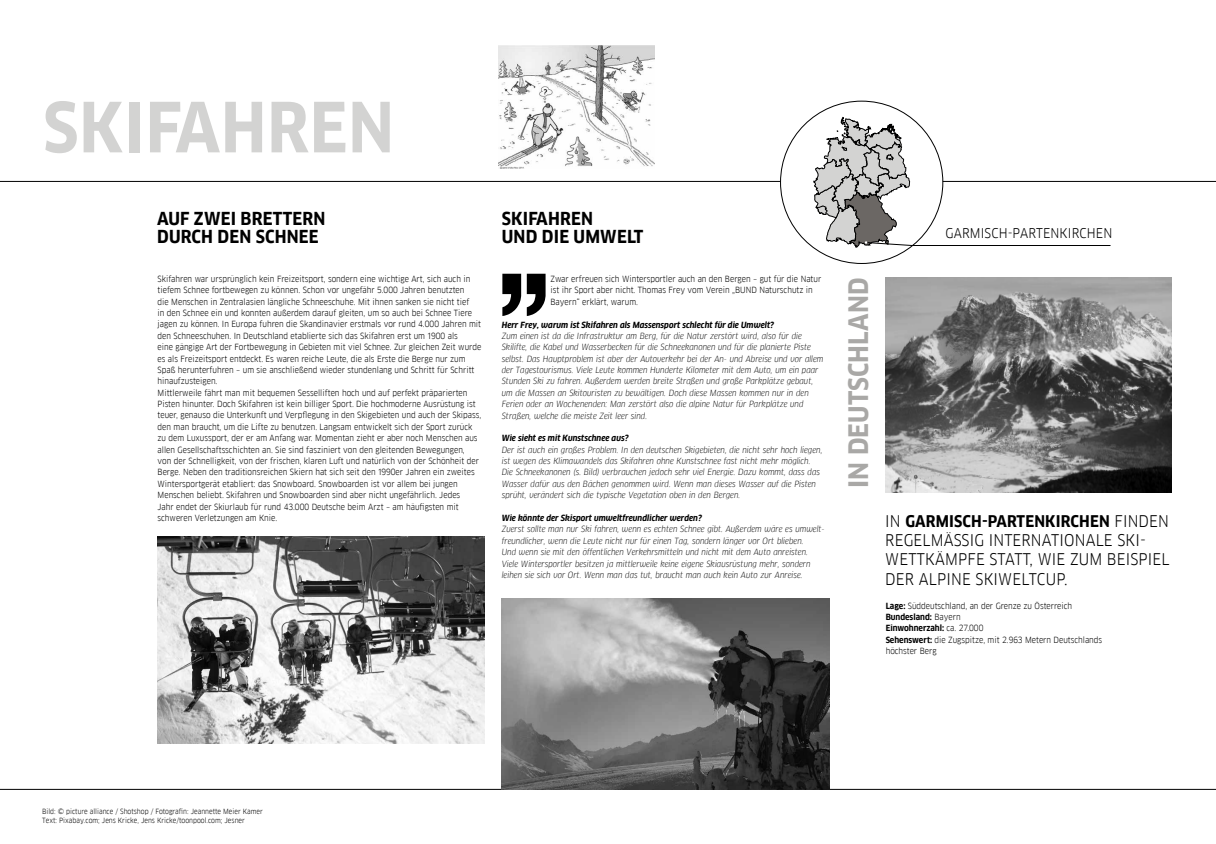
<style>
.page{position:relative;width:1216px;height:844px;background:#fff}
.page>*{position:absolute;margin:0;border:0;box-sizing:border-box;transform-origin:0 0}
.t1{font:700 67.38px "Goethe FF Clan";letter-spacing:.01em;color:#d3d3d2}
.t2{font:700 26.25px "Goethe FF Clan";letter-spacing:.01em;color:#a9a8a6}
.t3{font:700 17.5px/18.4px "Goethe FF Clan";letter-spacing:.01em;color:#000}
.t4{font:15.75px/19.2px "Goethe FF Clan";letter-spacing:.01em;color:#000}
.t5{font:13.12px "Goethe FF Clan";letter-spacing:.01em;color:#000}
.t6{font:8.31px/11.4px "Goethe FF Clan";color:#000}
.t7{font:italic 8.31px/11.4px "Goethe FF Clan";color:#000}
.t8{font:italic 700 8.31px "Goethe FF Clan";color:#000}
.t9{font:7px/8.8px "Goethe FF Clan";color:#000}
.s1{font-weight:700}
</style>
<div class="page">
<hr style="left:0;top:789px;width:1215px;height:1px;background:#000">
<hr style="left:0;top:181px;width:1215px;height:1px;background:#000">
<div style="left:780px;top:101px;width:162px;height:162px;background:#fff;border-radius:50%"></div>
<img style="left:885px;top:277px;width:286px;height:215px">
<svg style="left:813px;top:117px;width:297px;height:130px"></svg>
<img style="left:158px;top:536px;width:326px;height:207px">
<img style="left:502px;top:598px;width:327px;height:191px">
<img style="left:499px;top:46px;width:155px;height:123px">
<svg style="left:502px;top:274px;width:19px;height:42px"></svg>
<svg style="left:527px;top:274px;width:18px;height:42px"></svg>
<h1 class="t1" style="left:43px;top:88px;width:352px">SKIFAHREN</h1>
<h3 class="t3" style="left:157px;top:209px;width:170px">AUF ZWEI BRETTERN<br>DURCH DEN SCHNEE</h3>
<p class="t6" style="left:158px;top:273px;width:325px">Skifahren war ursprünglich kein Freizeitsport, sondern eine wichtige Art, sich auch in tiefem Schnee fortbewegen zu können. Schon vor ungefähr 5.000 Jahren benutzten<br>die Menschen in Zentralasien längliche Schneeschuhe. Mit ihnen sanken sie nicht tief<br>in den Schnee ein und konnten außerdem darauf gleiten, um so auch bei Schnee Tiere jagen zu können. In Europa fuhren die Skandinavier erstmals vor rund 4.000 Jahren mit den Schneeschuhen. In Deutschland etablierte sich das Skifahren erst um 1900 als<br>eine gängige Art der Fortbewegung in Gebieten mit viel Schnee. Zur gleichen Zeit wurde es als Freizeitsport entdeckt. Es waren reiche Leute, die als Erste die Berge nur zum Spaß herunterfuhren – um sie anschließend wieder stundenlang und Schritt für Schritt hinaufzusteigen.<br>Mittlerweile fährt man mit bequemen Sesselliften hoch und auf perfekt präparierten Pisten hinunter. Doch Skifahren ist kein billiger Sport. Die hochmoderne Ausrüstung ist teuer, genauso die Unterkunft und Verpflegung in den Skigebieten und auch der Skipass, den man braucht, um die Lifte zu benutzen. Langsam entwickelt sich der Sport zurück zu dem Luxussport, der er am Anfang war. Momentan zieht er aber noch Menschen aus allen Gesellschaftsschichten an. Sie sind fasziniert von den gleitenden Bewegungen,<br>von der Schnelligkeit, von der frischen, klaren Luft und natürlich von der Schönheit der Berge. Neben den traditionsreichen Skiern hat sich seit den 1990er Jahren ein zweites Wintersportgerät etabliert: das Snowboard. Snowboarden ist vor allem bei jungen Menschen beliebt. Skifahren und Snowboarden sind aber nicht ungefährlich. Jedes<br>Jahr endet der Skiurlaub für rund 43.000 Deutsche beim Arzt – am häufigsten mit schweren Verletzungen am Knie.</p>
<h3 class="t3" style="left:502px;top:209px;width:143px">SKIFAHREN<br>UND DIE UMWELT</h3>
<p class="t6" style="left:550px;top:273px;width:272px">Zwar erfreuen sich Wintersportler auch an den Bergen – gut für die Natur ist ihr Sport aber nicht. Thomas Frey vom Verein „BUND Naturschutz in<br>Bayern“ erklärt, warum.</p>
<p class="t8" style="left:502px;top:319px;width:274px">Herr Frey, warum ist Skifahren als Massensport schlecht für die Umwelt?</p>
<p class="t7" style="left:502px;top:330px;width:323px">Zum einen ist da die Infrastruktur am Berg, für die Natur zerstört wird, also für die Skilifte, die Kabel und Wasserbecken für die Schneekanonen und für die planierte Piste selbst. Das Hauptproblem ist aber der Autoverkehr bei der An- und Abreise und vor allem der Tagestourismus. Viele Leute kommen Hunderte Kilometer mit dem Auto, um ein paar Stunden Ski zu fahren. Außerdem werden breite Straßen und große Parkplätze gebaut, um die Massen an Skitouristen zu bewältigen. Doch diese Massen kommen nur in den Ferien oder an Wochenenden: Man zerstört also die alpine Natur für Parkplätze und Straßen, welche die meiste Zeit leer sind.</p>
<p class="t8" style="left:502px;top:433px;width:128px">Wie sieht es mit Kunstschnee aus?</p>
<p class="t7" style="left:502px;top:444px;width:322px">Der ist auch ein großes Problem. In den deutschen Skigebieten, die nicht sehr hoch liegen, ist wegen des Klimawandels das Skifahren ohne Kunstschnee fast nicht mehr möglich.<br>Die Schneekanonen (s. Bild) verbrauchen jedoch sehr viel Energie. Dazu kommt, dass das Wasser dafür aus den Bächen genommen wird. Wenn man dieses Wasser auf die Pisten sprüht, verändert sich die typische Vegetation oben in den Bergen.</p>
<p class="t8" style="left:502px;top:513px;width:202px">Wie könnte der Skisport umweltfreundlicher werden?</p>
<p class="t7" style="left:502px;top:523px;width:324px">Zuerst sollte man nur Ski fahren, wenn es echten Schnee gibt. Außerdem wäre es umwelt&shy;freundlicher, wenn die Leute nicht nur für einen Tag, sondern länger vor Ort blieben.<br>Und wenn sie mit den öffentlichen Verkehrsmitteln und nicht mit dem Auto anreisten.<br>Viele Wintersportler besitzen ja mittlerweile keine eigene Skiausrüstung mehr, sondern leihen sie sich vor Ort. Wenn man das tut, braucht man auch kein Auto zur Anreise.</p>
<h2 class="t2" style="left:843px;top:488px;width:212px;rotate:-90deg">IN DEUTSCHLAND</h2>
<h3 class="t5" style="left:945px;top:225px;width:168px">GARMISCH-PARTENKIRCHEN</h3>
<h3 class="t4" style="left:885px;top:511px;width:286px">IN <span class="s1">GARMISCH-PARTENKIRCHEN</span> FINDEN<br>REGELMÄSSIG INTERNATIONALE SKI-<br>WETTKÄMPFE STATT, WIE ZUM BEISPIEL<br>DER ALPINE SKIWELTCUP.</h3>
<p class="t6" style="left:885px;top:599px;width:218px"><span class="s1">Lage:</span> Süddeutschland, an der Grenze zu Österreich <span class="s1">Bundesland:</span> Bayern<br><span class="s1">Einwohnerzahl:</span> ca. 27.000<br><span class="s1">Sehenswert:</span> die Zugspitze, mit 2.963 Metern Deutschlands höchster Berg</p>
<p class="t9" style="left:42px;top:807px;width:222px">Bild: © picture alliance / Shotshop / Fotografin: Jeannette Meier Kamer<br>Text: Pixabay.com; Jens Kricke, Jens Kricke/toonpool.com; Jesner</p>
</div>
